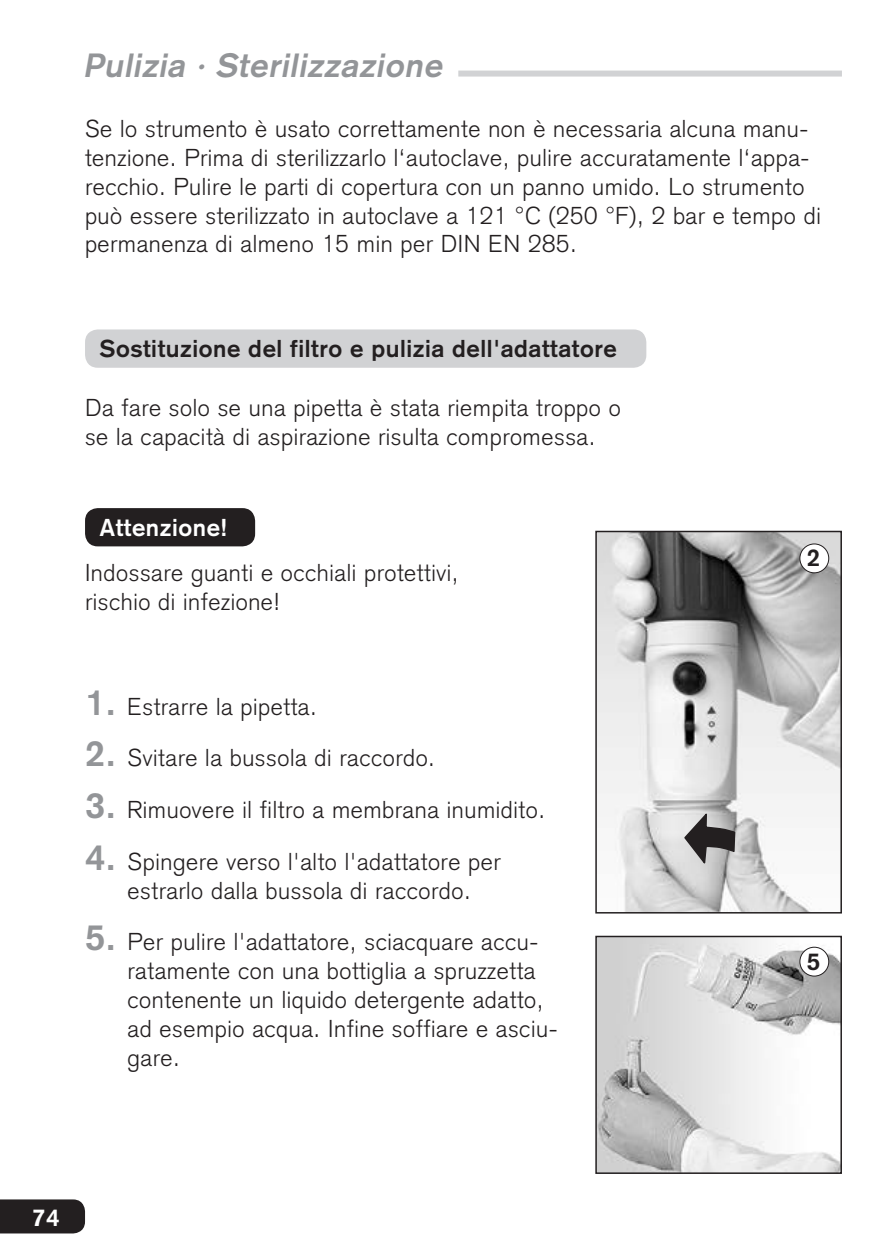
<style>
.page{position:relative;width:893px;height:1259px;background:#fff}
.page>*{position:absolute;margin:0;border:0;box-sizing:border-box;transform-origin:0 0}
.t1{font:italic 700 33px "Akzidenz Grotesk";color:#939598}
.t2{font:300 24px/28.8px "Akzidenz Grotesk";letter-spacing:.025em;color:#231f20}
.t3{font:700 24px "Akzidenz Grotesk";letter-spacing:.025em;color:#231f20}
.t4{font:700 24px "Akzidenz Grotesk";letter-spacing:.025em;color:#fff}
.s1{font-weight:700;font-size:36px;color:#939598}
</style>
<div class="page">
<img style="left:598px;top:938px;width:241px;height:233px">
<div style="left:595px;top:935px;width:247px;height:239px;border:2px solid #231f20"></div>
<img style="left:598px;top:534px;width:241px;height:376px">
<div style="left:595px;top:531px;width:247px;height:382px;border:2px solid #231f20"></div>
<div style="left:800px;top:544px;width:29px;height:29px;background:#fff;border-radius:50%"></div>
<div style="left:799px;top:543px;width:30px;height:30px;border:1px solid #231f20;border-radius:50%"></div>
<svg style="left:683px;top:810px;width:53px;height:141px"></svg>
<div style="left:800px;top:947px;width:29px;height:29px;background:#fff;border-radius:50%"></div>
<div style="left:799px;top:946px;width:30px;height:30px;border:1px solid #231f20;border-radius:50%"></div>
<div style="left:0;top:1199px;width:85px;height:34px;background:#231f20"></div>
<div style="left:458px;top:71px;width:384px;height:6px;background:#d1d2d4"></div>
<div style="left:85px;top:329px;width:561px;height:39px;background:#d1d2d4;border-radius:13px"></div>
<div style="left:85px;top:508px;width:170px;height:38px;background:#231f20;border-radius:13px"></div>
<h1 class="t1" style="left:83px;top:45px;width:367px">Pulizia · Sterilizzazione</h1>
<p class="t2" style="left:85px;top:115px;width:737px">Se lo strumento è usato correttamente non è necessaria alcuna manu&shy;tenzione. Prima di sterilizzarlo l‘autoclave, pulire accuratamente l‘appa&shy;recchio. Pulire le parti di copertura con un panno umido. Lo strumento può essere sterilizzato in autoclave a 121 °C (250 °F), 2 bar e tempo di permanenza di almeno 15 min per DIN EN 285.</p>
<p class="t3" style="left:100px;top:334px;width:518px">Sostituzione del filtro e pulizia dell'adattatore</p>
<p class="t2" style="left:85px;top:393px;width:537px">Da fare solo se una pipetta è stata riempita troppo o se la capacità di aspirazione risulta compromessa.</p>
<p class="t4" style="left:100px;top:513px;width:128px">Attenzione!</p>
<p class="t2" style="left:85px;top:558px;width:375px">Indossare guanti e occhiali protettivi, rischio di infezione!</p>
<p class="t2" style="left:85px;top:692px;width:233px"><span class="s1">1.</span> Estrarre la pipetta.</p>
<p class="t2" style="left:85px;top:743px;width:351px"><span class="s1">2.</span> Svitare la bussola di raccordo.</p>
<p class="t2" style="left:85px;top:795px;width:462px"><span class="s1">3.</span> Rimuovere il filtro a membrana inumidito.</p>
<p class="t2" style="left:85px;top:847px;width:417px;text-align:center"><span class="s1">4.</span> Spingere verso l'alto l'adattatore per estrarlo dalla bussola di raccordo.</p>
<p class="t2" style="left:128px;top:927px;width:431px;text-indent:-43px"><span class="s1">5.</span> Per pulire l'adattatore, sciacquare accu&shy;ratamente con una bottiglia a spruzzetta contenente un liquido detergente adatto, ad esempio acqua. Infine soffiare e asciu&shy;gare.</p>
<p class="t3" style="left:807px;top:544px;width:15px">2</p>
<p class="t3" style="left:807px;top:947px;width:15px">5</p>
<p class="t4" style="left:32px;top:1203px;width:29px">74</p>
</div>
